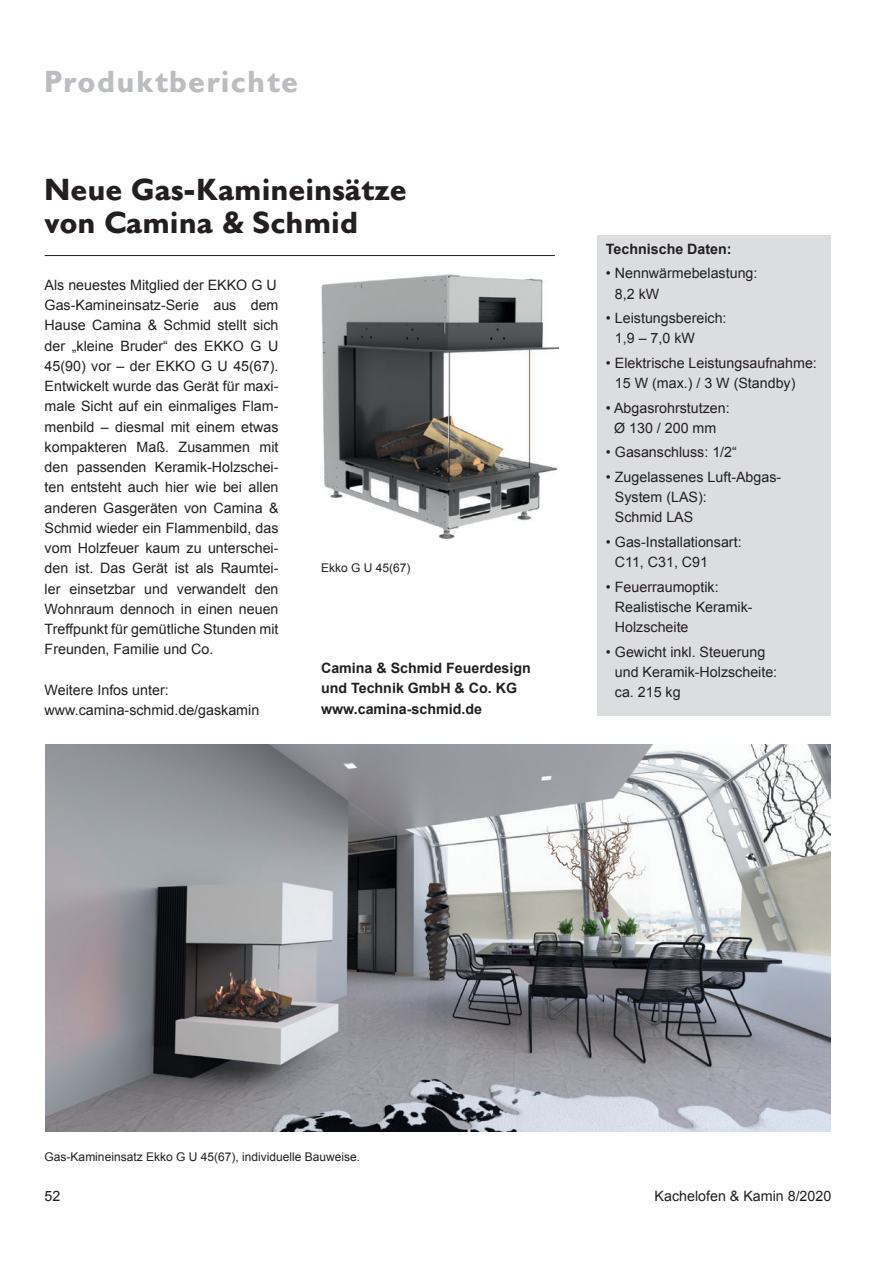
<style>
.page{position:relative;width:893px;height:1263px;background:#fff}
.page>*{position:absolute;margin:0;border:0;box-sizing:border-box;transform-origin:0 0}
.t1{font:700 30px/33px "Gill Sans BQ";color:#231f20}
.t2{font:700 30px "Gill Sans BQ";letter-spacing:.045em;color:#bcbdc0}
.t3{font:14.25px/20.2px "Arial";color:#231f20}
.t4{font:700 14.25px/20.2px "Arial";color:#231f20}
.t5{font:12px "Arial";color:#231f20}
</style>
<div class="page">
<hr style="left:45px;top:255px;width:510px;height:1px;background:#231f20">
<img style="left:45px;top:744px;width:785px;height:387px">
<img style="left:322px;top:274px;width:236px;height:265px">
<div style="left:597px;top:235px;width:234px;height:480px;background:#dcdddf"></div>
<h1 class="t2" style="left:45px;top:64px;width:255px">Produktberichte</h1>
<h1 class="t1" style="left:45px;top:174px;width:364px">Neue Gas-Kamineinsätze von Camina &amp; Schmid</h1>
<p class="t3" style="left:45px;top:275px;width:235px">Als neuestes Mitglied der EKKO G U Gas-Kamineinsatz-Serie aus dem Hause Camina &amp; Schmid stellt sich der „kleine Bruder“ des EKKO G U 45(90) vor – der EKKO G U 45(67).<br>Entwickelt wurde das Gerät für maxi&shy;male Sicht auf ein einmaliges Flam&shy;menbild – diesmal mit einem etwas kompakteren Maß. Zusammen mit den passenden Keramik-Holzschei&shy;ten entsteht auch hier wie bei allen anderen Gasgeräten von Camina &amp; Schmid wieder ein Flammenbild, das vom Holzfeuer kaum zu unterschei&shy;den ist. Das Gerät ist als Raumtei&shy;ler einsetzbar und verwandelt den Wohnraum dennoch in einen neuen Treffpunkt für gemütliche Stunden mit Freunden, Familie und Co.</p>
<p class="t3" style="left:45px;top:680px;width:216px">Weitere Infos unter: www.camina-schmid.de/gaskamin</p>
<p class="t5" style="left:321px;top:560px;width:91px">Ekko G U 45(67)</p>
<p class="t4" style="left:321px;top:658px;width:211px">Camina &amp; Schmid Feuerdesign und Technik GmbH &amp; Co. KG www.camina-schmid.de</p>
<p class="t4" style="left:606px;top:239px;width:127px">Technische Daten:</p>
<p class="t3" style="left:615px;top:263px;width:144px;text-indent:-9px">• Nennwärmebelastung:<br>8,2 kW</p>
<p class="t3" style="left:615px;top:308px;width:113px;text-indent:-9px">• Leistungsbereich:<br>1,9 – 7,0 kW</p>
<p class="t3" style="left:615px;top:353px;width:203px;text-indent:-9px">• Elektrische Leistungsaufnahme:<br>15 W (max.) / 3 W (Standby)</p>
<p class="t3" style="left:606px;top:398px;width:125px;text-align:center">• Abgasrohrstutzen:<br>Ø 130 / 200 mm</p>
<p class="t3" style="left:606px;top:442px;width:132px">• Gasanschluss: 1/2“</p>
<p class="t3" style="left:615px;top:467px;width:168px;text-indent:-9px">• Zugelassenes Luft-Abgas-<br>System (LAS):<br>Schmid LAS</p>
<p class="t3" style="left:615px;top:532px;width:128px;text-indent:-9px">• Gas-Installationsart:<br>C11, C31, C91</p>
<p class="t3" style="left:615px;top:577px;width:139px;text-indent:-9px">• Feuerraumoptik:<br>Realistische Keramik-<br>Holzscheite</p>
<p class="t3" style="left:615px;top:642px;width:164px;text-indent:-9px">• Gewicht inkl. Steuerung und Keramik-Holzscheite: ca. 215 kg</p>
<p class="t5" style="left:45px;top:1149px;width:317px">Gas-Kamineinsatz Ekko G U 45(67), individuelle Bauweise.</p>
<p class="t3" style="left:45px;top:1186px;width:17px">52</p>
<p class="t3" style="left:655px;top:1186px;width:178px">Kachelofen &amp; Kamin 8/2020</p>
</div>
